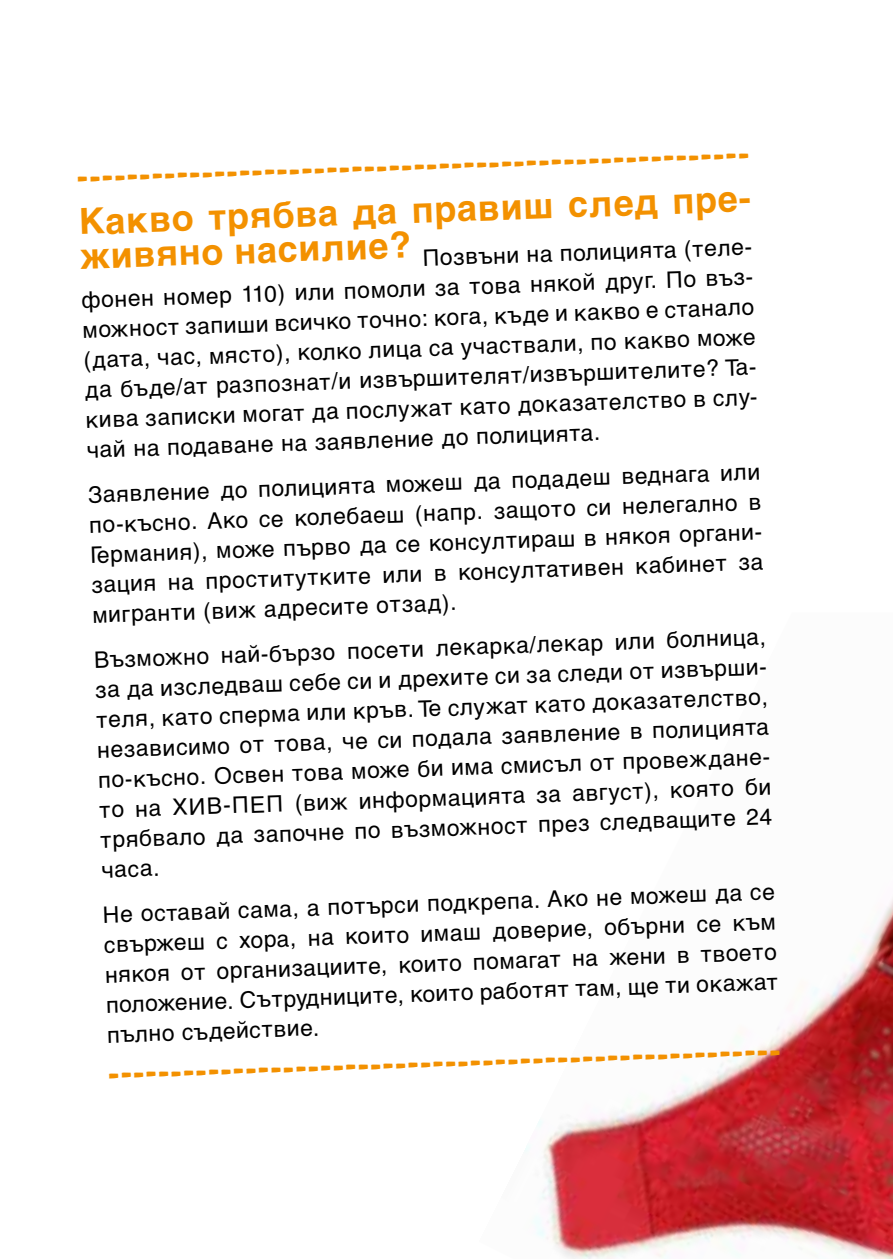
<style>
.page{position:relative;width:893px;height:1259px;background:#fff}
.page>*{position:absolute;margin:0;border:0;box-sizing:border-box;transform-origin:0 0}
.t1{font:700 36px "Helvetica Cyr";color:#f39100}
.t2{font:30px "Super Stress";color:#f39100}
.t3{font:22.8px/30px "Helvetica Cyr Upright";color:#000}
</style>
<div class="page">
<img style="left:524px;top:899px;width:369px;height:360px">
<h2 class="t2" style="left:77px;top:159px;width:674px;rotate:-2deg">------------------------------------------------------</h2>
<h1 class="t1" style="left:78px;top:201px;width:674px;rotate:-2deg">Какво трябва да правиш след пре-</h1>
<p class="t3" style="left:80px;top:255px;width:677px;rotate:-2deg"><sup>живяно</sup> <sup>насилие?</sup> Позвъни на полицията (теле&shy;фонен номер 110) или помоли за това някой друг. По въз&shy;можност запиши всичко точно: кога, къде и какво е станало (дата, час, място), колко лица са участвали, по какво може да бъде/ат разпознат/и извършителят/извършителите? Та&shy;кива записки могат да послужат като доказателство в слу&shy;чай на подаване на заявление до полицията.</p>
<p class="t3" style="left:88px;top:480px;width:677px;rotate:-2deg">Заявление до полицията можеш да подадеш веднага или по-късно. Ако се колебаеш (напр. защото си нелегално в Германия), може първо да се консултираш в някоя органи&shy;зация на проститутките или в консултативен кабинет за мигранти (виж адресите отзад).</p>
<p class="t3" style="left:94px;top:645px;width:677px;rotate:-2deg">Възможно най-бързо посети лекарка/лекар или болница, за да изследваш себе си и дрехите си за следи от извърши&shy;теля, като сперма или кръв. Те служат като доказателство, независимо от това, че си подала заявление в полицията по-късно. Освен това може би има смисъл от провеждане&shy;то на ХИВ-ПЕП (виж информацията за август), която би трябвало да започне по възможност през следващите 24 часа.</p>
<p class="t3" style="left:102px;top:900px;width:674px;text-align:justify;rotate:-2deg">Не оставай сама, а потърси подкрепа. Ако не можеш да се свържеш с хора, на които имаш доверие, обърни се към някоя от организациите, които помагат на жени в твоето положение. Сътрудниците, които работят там, ще ти окажат пълно съдействие.</p>
<h2 class="t2" style="left:108px;top:1056px;width:674px;rotate:-2deg">------------------------------------------------------</h2>
</div>
